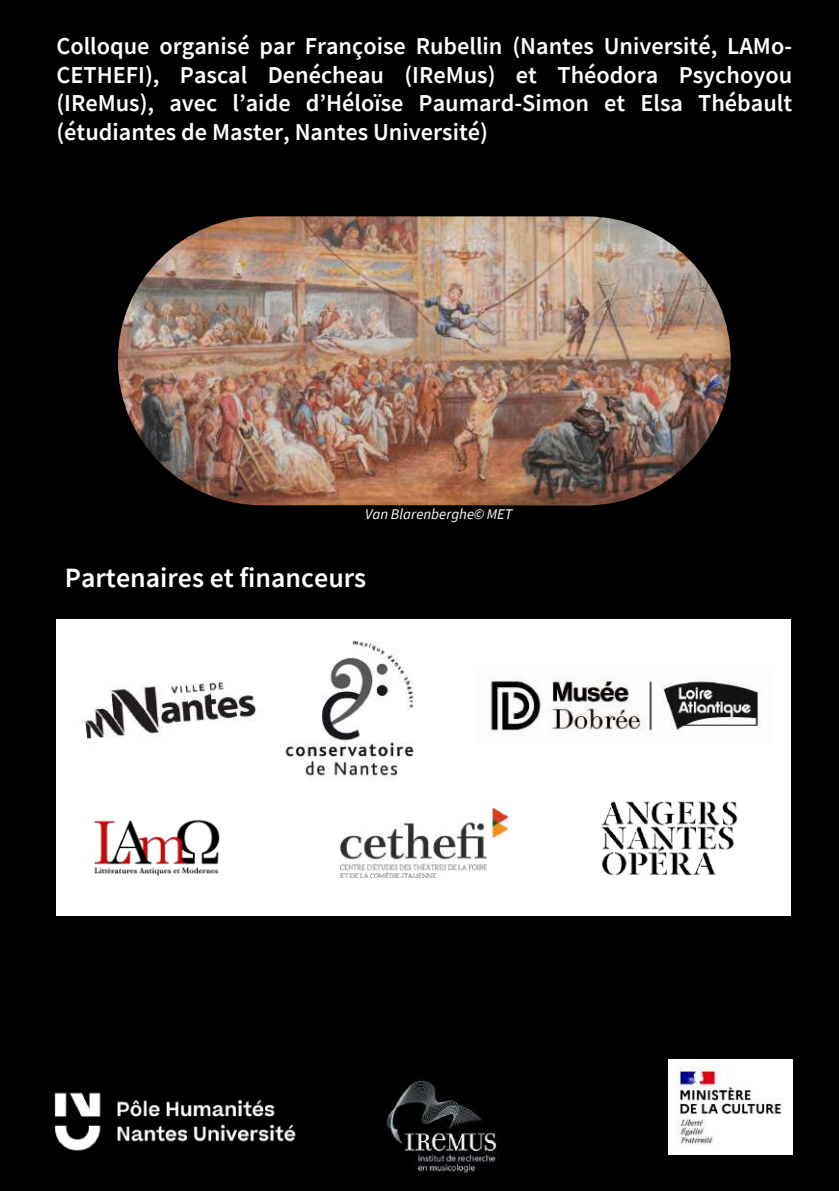
<style>
.page{position:relative;width:839px;height:1191px;background:#fff}
.page>*{position:absolute;margin:0;border:0;box-sizing:border-box;transform-origin:0 0}
.t1{font:600 27.8px "Source Sans Pro";color:#fff}
.t2{font:600 24.2px/28.4px "Source Sans Pro";color:#fff;text-align:justify}
.t3{font:italic 14.8px "Source Sans Pro";color:#fff}
</style>
<div class="page">
<div style="left:0;top:0;width:838px;height:1191px;background:#000"></div>
<img style="left:668px;top:1060px;width:124px;height:94px">
<img style="left:385px;top:1078px;width:114px;height:97px">
<img style="left:54px;top:1092px;width:242px;height:59px">
<div style="left:56px;top:619px;width:735px;height:297px;background:#fff"></div>
<img style="left:601px;top:801px;width:137px;height:75px">
<img style="left:285px;top:640px;width:129px;height:140px">
<img style="left:118px;top:216px;width:612px;height:289px;border-radius:144px">
<img style="left:94px;top:819px;width:126px;height:57px">
<img style="left:341px;top:808px;width:166px;height:69px">
<img style="left:84px;top:667px;width:203px;height:81px">
<img style="left:490px;top:675px;width:272px;height:57px">
<p class="t2" style="left:56px;top:31px;width:737px">Colloque organisé par Françoise Rubellin (Nantes Université, LAMo-CETHEFI), Pascal Denécheau (IReMus) et Théodora Psychoyou (IReMus), avec l’aide d’Héloïse Paumard-Simon et Elsa Thébault (étudiantes de Master, Nantes Université)</p>
<p class="t3" style="left:365px;top:504px;width:149px">Van Blarenberghe© MET</p>
<p class="t1" style="left:65px;top:559px;width:303px">Partenaires et financeurs</p>
</div>
